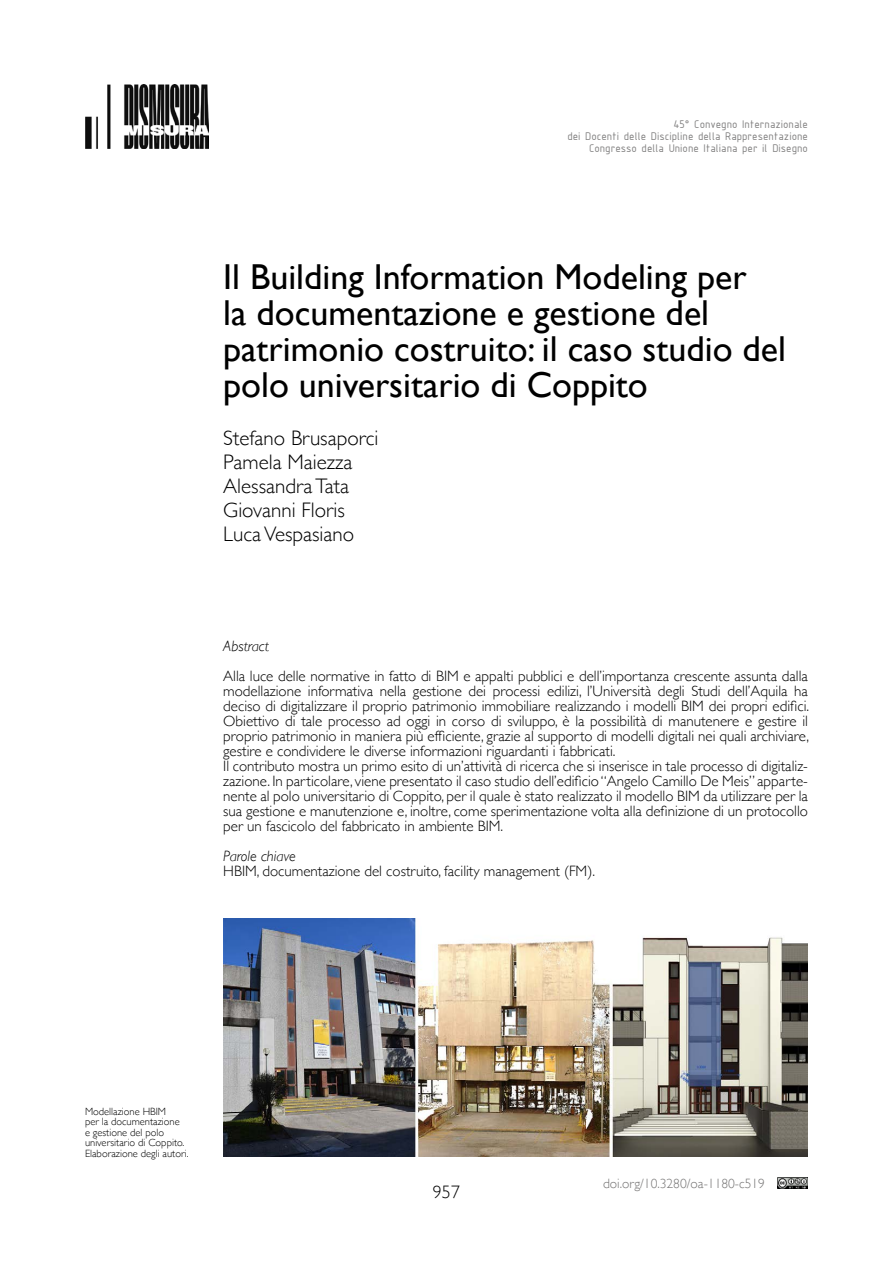
<style>
.page{position:relative;width:893px;height:1263px;background:#fff}
.page>*{position:absolute;margin:0;border:0;box-sizing:border-box;transform-origin:0 0}
.t1{font:36px/36px "Gill Sans";color:#000}
.t2{font:300 21px/24px "Gill Sans";color:#000}
.t3{font:300 18px "Gill Sans";color:#000}
.t4{font:300 15px/15px "Gill Sans";color:#000}
.t5{font:italic 300 15px "Gill Sans";color:#000}
.t6{font:300 13.5px "Gill Sans";color:#757474}
.t7{font:12px/12px "ISOCPEUR";color:#818080;text-align:right}
.t8{font:300 10.5px/10.5px "Gill Sans";color:#000}
</style>
<div class="page">
<img style="left:778px;top:1178px;width:30px;height:10px">
<img style="left:85px;top:85px;width:124px;height:63px">
<img style="left:223px;top:918px;width:585px;height:239px">
<p class="t7" style="left:567px;top:118px;width:242px">45° Convegno Internazionale<br>dei Docenti delle Discipline della Rappresentazione<br>Congresso della Unione Italiana per il Disegno</p>
<h1 class="t1" style="left:223px;top:258px;width:564px">Il Building Information Modeling per<br>la documentazione e gestione del patrimonio costruito: il caso studio del polo universitario di Coppito</h1>
<h2 class="t2" style="left:223px;top:425px;width:157px">Stefano Brusaporci<br>Pamela Maiezza<br>Alessandra Tata<br>Giovanni Floris<br>Luca Vespasiano</h2>
<p class="t5" style="left:223px;top:637px;width:47px">Abstract</p>
<p class="t4" style="left:223px;top:668px;width:587px">Alla luce delle normative in fatto di BIM e appalti pubblici e dell’importanza crescente assunta dalla modellazione informativa nella gestione dei processi edilizi, l’Università degli Studi dell’Aquila ha deciso di digitalizzare il proprio patrimonio immobiliare realizzando i modelli BIM dei propri edifici.<br>Obiettivo di tale processo ad oggi in corso di sviluppo, è la possibilità di manutenere e gestire il proprio patrimonio in maniera più efficiente, grazie al supporto di modelli digitali nei quali archiviare, gestire e condividere le diverse informazioni riguardanti i fabbricati.<br>Il contributo mostra un primo esito di un’attività di ricerca che si inserisce in tale processo di digitaliz&shy;zazione. In particolare, viene presentato il caso studio dell’edificio “Angelo Camillo De Meis” apparte&shy;nente al polo universitario di Coppito, per il quale è stato realizzato il modello BIM da utilizzare per la sua gestione e manutenzione e, inoltre, come sperimentazione volta alla definizione di un protocollo per un fascicolo del fabbricato in ambiente BIM.</p>
<p class="t5" style="left:223px;top:847px;width:74px">Parole chiave</p>
<p class="t4" style="left:223px;top:863px;width:373px">HBIM, documentazione del costruito, facility management (FM).</p>
<p class="t8" style="left:85px;top:1105px;width:105px">Modellazione HBIM<br>per la documentazione<br>e gestione del polo universitario di Coppito.<br>Elaborazione degli autori.</p>
<p class="t3" style="left:433px;top:1178px;width:28px">957</p>
<p class="t6" style="left:603px;top:1172px;width:163px">doi.org/10.3280/oa-1180-c519</p>
</div>
